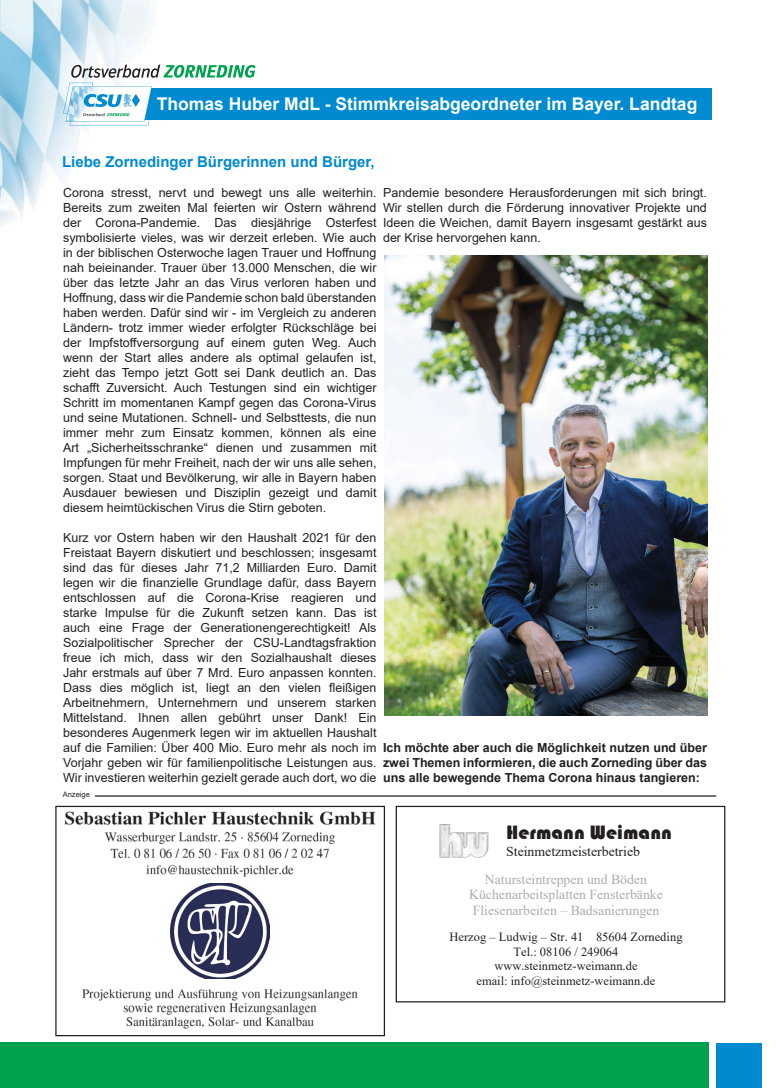
<style>
.page{position:relative;width:780px;height:1088px;background:#fff}
.page>*{position:absolute;margin:0;border:0;box-sizing:border-box;transform-origin:0 0}
.t1{font:20px "Bauhaus 93";color:#231f20}
.t2{font:700 17.5px "Arial";color:#fff}
.t3{font:700 15px "Arial";color:#008ad0}
.t4{font:13.75px/15.9px "Times New Roman";color:#b0acab;text-align:center}
.t5{font:13.75px "Times New Roman";color:#231f20}
.t6{font:12.5px/15px "Arial";color:#231f20;text-align:justify}
.t7{font:700 12.5px/15px "Arial";color:#231f20;text-align:justify}
.t8{font:12.5px/14.4px "Times New Roman";color:#231f20;text-align:center}
.t9{font:7.5px "Arial";color:#231f20}
</style>
<div class="page">
<div style="left:0;top:1043px;width:708px;height:45px;background:#00a250"></div>
<div style="left:716px;top:1043px;width:46px;height:45px;background:#008ad0"></div>
<img style="left:0;top:0;width:150px;height:225px">
<div style="left:86px;top:88px;width:626px;height:32px;background:#008ad0"></div>
<svg style="left:63px;top:64px;width:193px;height:62px"></svg>
<img style="left:384px;top:255px;width:323px;height:460px">
<img style="left:64px;top:811px;width:312px;height:218px">
<div style="left:55px;top:806px;width:330px;height:230px;border:1px solid #231f20"></div>
<img style="left:171px;top:884px;width:98px;height:94px">
<hr style="left:95px;top:795px;width:621px;height:2px;background:#231f20">
<img style="left:439px;top:824px;width:50px;height:34px">
<div style="left:395px;top:806px;width:330px;height:196px;border:1px solid #231f20"></div>
<h2 class="t2" style="left:157px;top:91px;width:542px">Thomas Huber MdL - Stimmkreisabgeordneter im Bayer. Landtag</h2>
<p class="t3" style="left:62px;top:151px;width:314px">Liebe Zornedinger Bürgerinnen und Bürger,</p>
<p class="t6" style="left:63px;top:185px;width:315px">Corona stresst, nervt und bewegt uns alle weiterhin.<br>Bereits zum zweiten Mal feierten wir Ostern während der Corona-Pandemie. Das diesjährige Osterfest symbolisierte vieles, was wir derzeit erleben. Wie auch in der biblischen Osterwoche lagen Trauer und Hoffnung nah beieinander. Trauer über 13.000 Menschen, die wir über das letzte Jahr an das Virus verloren haben und Hoffnung, dass wir die Pandemie schon bald überstanden haben werden. Dafür sind wir - im Vergleich zu anderen Ländern- trotz immer wieder erfolgter Rückschläge bei der Impfstoffversorgung auf einem guten Weg. Auch wenn der Start alles andere als optimal gelaufen ist, zieht das Tempo jetzt Gott sei Dank deutlich an. Das schafft Zuversicht. Auch Testungen sind ein wichtiger Schritt im momentanen Kampf gegen das Corona-Virus und seine Mutationen. Schnell- und Selbsttests, die nun immer mehr zum Einsatz kommen, können als eine Art „Sicherheitsschranke“ dienen und zusammen mit Impfungen für mehr Freiheit, nach der wir uns alle sehen, sorgen. Staat und Bevölkerung, wir alle in Bayern haben Ausdauer bewiesen und Disziplin gezeigt und damit diesem heimtückischen Virus die Stirn geboten.</p>
<p class="t6" style="left:63px;top:530px;width:315px">Kurz vor Ostern haben wir den Haushalt 2021 für den Freistaat Bayern diskutiert und beschlossen; insgesamt sind das für dieses Jahr 71,2 Milliarden Euro. Damit legen wir die finanzielle Grundlage dafür, dass Bayern entschlossen auf die Corona-Krise reagieren und starke Impulse für die Zukunft setzen kann. Das ist auch eine Frage der Generationengerechtigkeit! Als Sozialpolitischer Sprecher der CSU-Landtagsfraktion freue ich mich, dass wir den Sozialhaushalt dieses Jahr erstmals auf über 7 Mrd. Euro anpassen konnten.<br>Dass dies möglich ist, liegt an den vielen fleißigen Arbeitnehmern, Unternehmern und unserem starken Mittelstand. Ihnen allen gebührt unser Dank! Ein besonderes Augenmerk legen wir im aktuellen Haushalt auf die Familien: Über 400 Mio. Euro mehr als noch im Vorjahr geben wir für familienpolitische Leistungen aus.<br>Wir investieren weiterhin gezielt gerade auch dort, wo die</p>
<p class="t6" style="left:383px;top:185px;width:325px">Pandemie besondere Herausforderungen mit sich bringt.<br>Wir stellen durch die Förderung innovativer Projekte und Ideen die Weichen, damit Bayern insgesamt gestärkt aus der Krise hervorgehen kann.</p>
<p class="t7" style="left:383px;top:740px;width:325px">Ich möchte aber auch die Möglichkeit nutzen und über zwei Themen informieren, die auch Zorneding über das uns alle bewegende Thema Corona hinaus tangieren:</p>
<p class="t9" style="left:63px;top:789px;width:29px">Anzeige</p>
<h1 class="t1" style="left:506px;top:821px;width:167px">Hermann Weimann</h1>
<p class="t5" style="left:506px;top:842px;width:135px">Steinmetzmeisterbetrieb</p>
<p class="t4" style="left:469px;top:870px;width:195px">Natursteintreppen und Böden<br>Küchenarbeitsplatten Fensterbänke<br>Fliesenarbeiten – Badsanierungen</p>
<p class="t8" style="left:449px;top:930px;width:235px">Herzog – Ludwig – Str. 41 85604 Zorneding<br>Tel.: 08106 / 249064 www.steinmetz-weimann.de<br>email: info@steinmetz-weimann.de</p>
</div>
